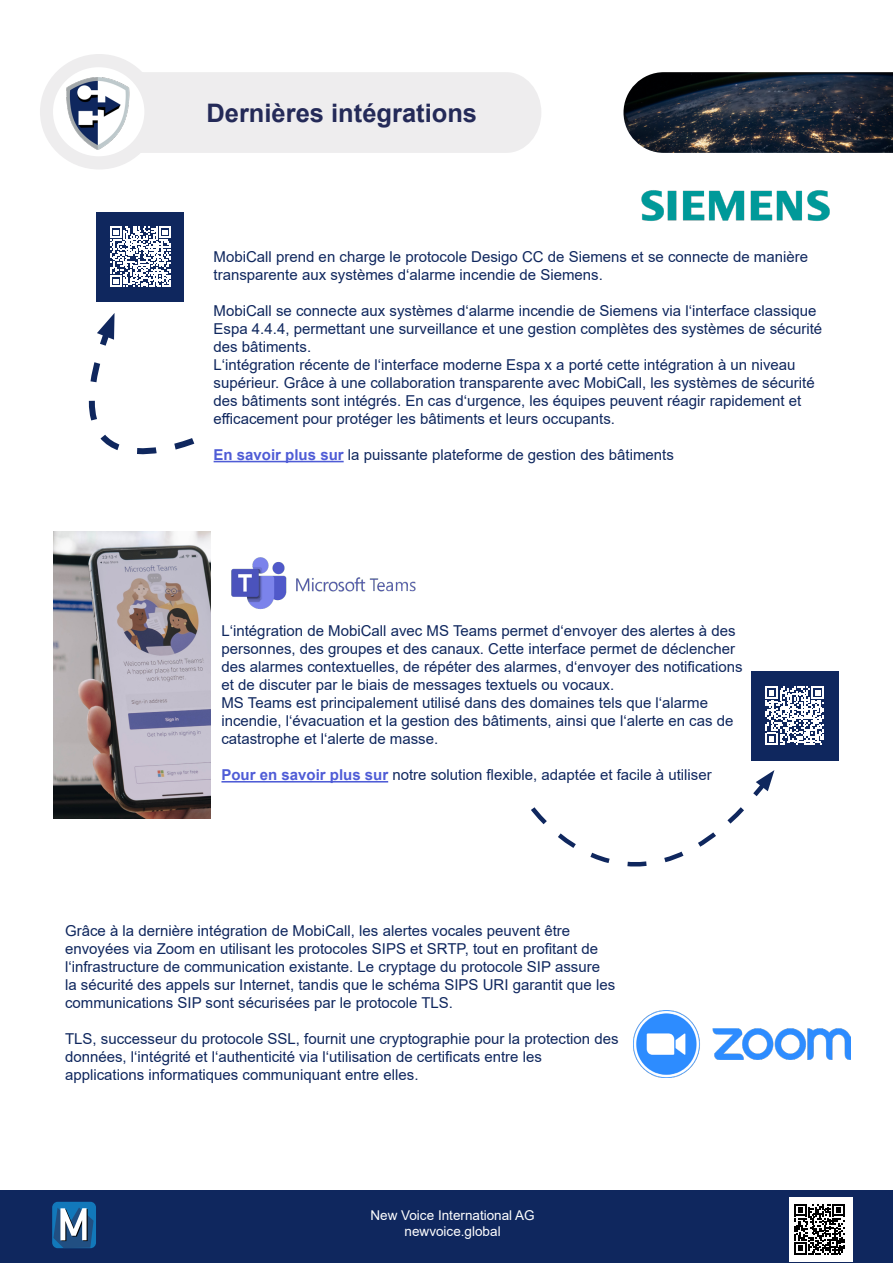
<style>
.page{position:relative;width:893px;height:1263px;background:#fff}
.page>*{position:absolute;margin:0;border:0;box-sizing:border-box;transform-origin:0 0}
.t1{font:700 25.5px "Arial";color:#242a58}
.t2{font:15px/18px "Arial";color:#0f275e}
.t3{font:13.5px/16.2px "Arial";color:#fff;text-align:center}
.s1{font-weight:700;color:#4f5cd6}
</style>
<div class="page">
<div style="left:141px;top:72px;width:400px;height:81px;background:#eeedee"></div>
<div style="left:40px;top:54px;width:118px;height:116px;background:#eeedee;border-radius:50%"></div>
<div style="left:53px;top:67px;width:91px;height:89px;background:#fff;border-radius:50%"></div>
<img style="left:66px;top:77px;width:63px;height:72px">
<img style="left:623px;top:72px;width:270px;height:81px">
<div style="left:0;top:1191px;width:893px;height:72px;background:#0f275e"></div>
<div style="left:52px;top:1202px;width:44px;height:46px;background:#1278ba;border-radius:6px"></div>
<svg style="left:53px;top:1208px;width:41px;height:40px"></svg>
<div style="left:790px;top:1197px;width:63px;height:65px;background:#fff"></div>
<svg style="left:794px;top:1204px;width:50px;height:50px"></svg>
<img style="left:231px;top:557px;width:185px;height:53px">
<img style="left:634px;top:1010px;width:217px;height:67px">
<hr style="left:221px;top:781px;width:167px;height:1px;background:#4f5cd6">
<div style="left:751px;top:671px;width:87px;height:89px;background:#0f275e"></div>
<svg style="left:765px;top:686px;width:59px;height:59px"></svg>
<svg style="left:531px;top:770px;width:243px;height:97px"></svg>
<img style="left:53px;top:532px;width:158px;height:287px">
<img style="left:641px;top:190px;width:189px;height:31px">
<hr style="left:214px;top:461px;width:130px;height:1px;background:#4f5cd6">
<div style="left:97px;top:212px;width:87px;height:89px;background:#0f275e"></div>
<svg style="left:110px;top:226px;width:61px;height:61px"></svg>
<svg style="left:88px;top:313px;width:107px;height:142px"></svg>
<h1 class="t1" style="left:206px;top:95px;width:272px">Dernières intégrations</h1>
<p class="t2" style="left:214px;top:248px;width:596px">MobiCall prend en charge le protocole Desigo CC de Siemens et se connecte de manière transparente aux systèmes d‘alarme incendie de Siemens.</p>
<p class="t2" style="left:214px;top:302px;width:610px">MobiCall se connecte aux systèmes d‘alarme incendie de Siemens via l‘interface classique Espa 4.4.4, permettant une surveillance et une gestion complètes des systèmes de sécurité des bâtiments.<br>L‘intégration récente de l‘interface moderne Espa x a porté cette intégration à un niveau supérieur. Grâce à une collaboration transparente avec MobiCall, les systèmes de sécurité des bâtiments sont intégrés. En cas d‘urgence, les équipes peuvent réagir rapidement et efficacement pour protéger les bâtiments et leurs occupants.</p>
<p class="t2" style="left:214px;top:446px;width:462px"><span class="s1">En savoir plus sur</span> la puissante plateforme de gestion des bâtiments</p>
<p class="t2" style="left:221px;top:622px;width:523px">L‘intégration de MobiCall avec MS Teams permet d‘envoyer des alertes à des personnes, des groupes et des canaux. Cette interface permet de déclencher des alarmes contextuelles, de répéter des alarmes, d‘envoyer des notifications et de discuter par le biais de messages textuels ou vocaux.<br>MS Teams est principalement utilisé dans des domaines tels que l‘alarme incendie, l‘évacuation et la gestion des bâtiments, ainsi que l‘alerte en cas de catastrophe et l‘alerte de masse.</p>
<p class="t2" style="left:221px;top:766px;width:492px"><span class="s1">Pour en savoir plus sur</span> notre solution flexible, adaptée et facile à utiliser</p>
<p class="t2" style="left:65px;top:922px;width:552px">Grâce à la dernière intégration de MobiCall, les alertes vocales peuvent être envoyées via Zoom en utilisant les protocoles SIPS et SRTP, tout en profitant de l‘infrastructure de communication existante. Le cryptage du protocole SIP assure la sécurité des appels sur Internet, tandis que le schéma SIPS URI garantit que les communications SIP sont sécurisées par le protocole TLS.</p>
<p class="t2" style="left:65px;top:1030px;width:555px">TLS, successeur du protocole SSL, fournit une cryptographie pour la protection des données, l‘intégrité et l‘authenticité via l‘utilisation de certificats entre les applications informatiques communiquant entre elles.</p>
<p class="t3" style="left:370px;top:1207px;width:166px">New Voice International AG newvoice.global</p>
</div>
